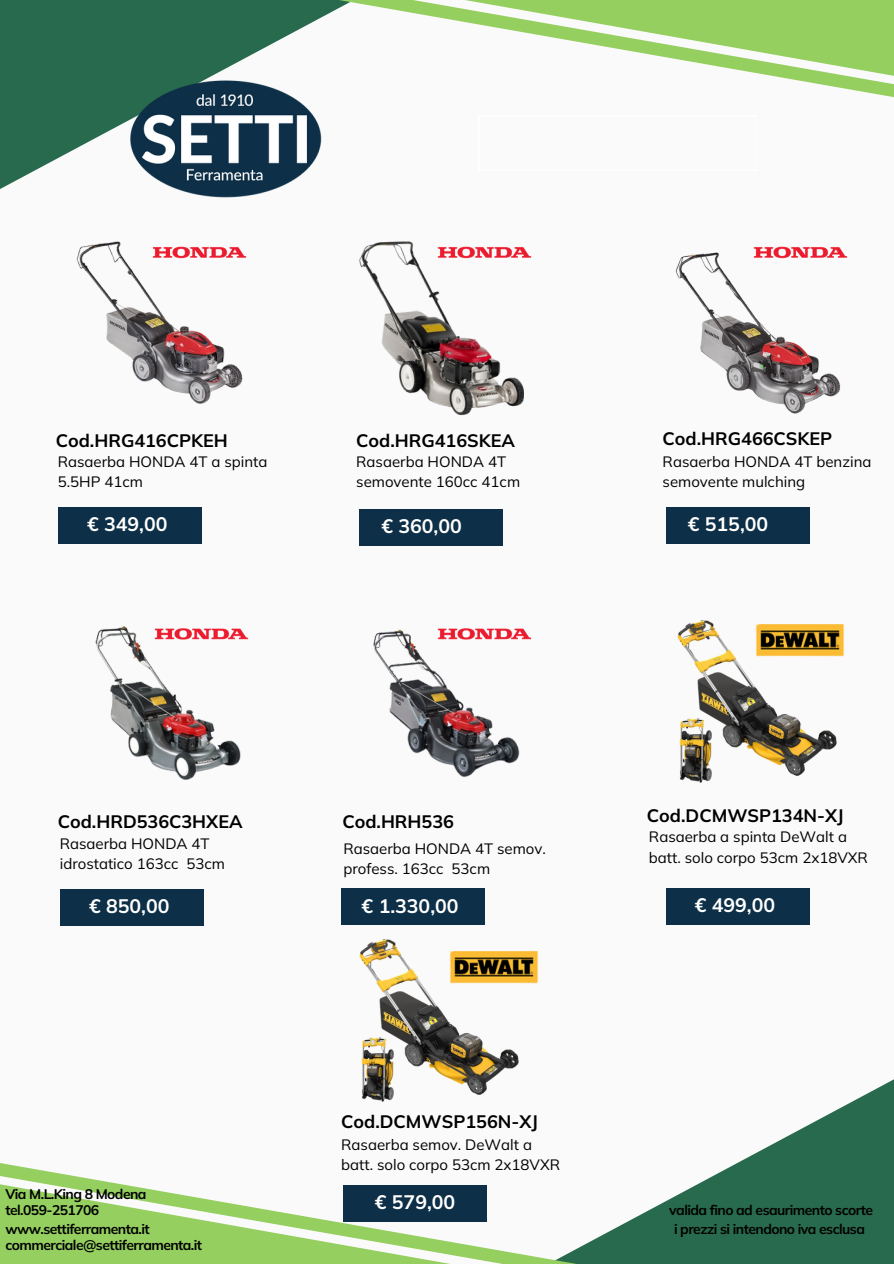
<style>
.page{position:relative;width:894px;height:1264px;background:#fff}
.page>*{position:absolute;margin:0;border:0;box-sizing:border-box;transform-origin:0 0}
.t1{font:700 19.5px "Mulish";color:#fff}
.t2{font:700 18px "Mulish";color:#000}
.t3{font:15px/20.2px "Mulish";color:#000}
.t4{font:700 13.95px/15.8px "Mulish";letter-spacing:-.04em;color:#000}
</style>
<div class="page">
<div style="left:0;top:0;width:893px;height:1263px;background:#fafafa"></div>
<svg style="left:741px;top:1080px;width:152px;height:81px"></svg>
<svg style="left:0;top:1161px;width:893px;height:102px"></svg>
<svg style="left:0;top:101px;width:119px;height:88px;fill:#286a4d"></svg>
<svg style="left:0;top:0;width:893px;height:101px"></svg>
<img style="left:119px;top:72px;width:211px;height:126px">
<div style="left:58px;top:507px;width:143px;height:37px;background:#0d2f47"></div>
<div style="left:359px;top:509px;width:144px;height:36px;background:#0d2f47"></div>
<img style="left:76px;top:241px;width:167px;height:163px">
<img style="left:146px;top:241px;width:101px;height:64px">
<img style="left:675px;top:252px;width:166px;height:162px">
<img style="left:747px;top:246px;width:101px;height:59px">
<img style="left:523px;top:247px;width:9px;height:11px">
<img style="left:360px;top:241px;width:163px;height:175px">
<div style="left:665px;top:507px;width:144px;height:37px;background:#0d2f47"></div>
<div style="left:60px;top:888px;width:143px;height:37px;background:#0d2f47"></div>
<img style="left:95px;top:626px;width:146px;height:154px">
<img style="left:148px;top:626px;width:101px;height:61px">
<div style="left:341px;top:888px;width:143px;height:36px;background:#0d2f47"></div>
<img style="left:373px;top:628px;width:159px;height:149px">
<div style="left:665px;top:888px;width:144px;height:36px;background:#0d2f47"></div>
<img style="left:836px;top:624px;width:9px;height:33px">
<img style="left:677px;top:620px;width:159px;height:162px">
<div style="left:343px;top:1185px;width:143px;height:36px;background:#0d2f47"></div>
<img style="left:518px;top:951px;width:21px;height:33px">
<img style="left:359px;top:939px;width:159px;height:162px">
<p class="t2" style="left:56px;top:429px;width:173px">Cod.HRG416CPKEH</p>
<p class="t3" style="left:58px;top:451px;width:211px">Rasaerba HONDA 4T a spinta<br>5.5HP 41cm</p>
<p class="t2" style="left:356px;top:429px;width:160px">Cod.HRG416SKEA</p>
<p class="t3" style="left:356px;top:451px;width:165px">Rasaerba HONDA 4T semovente 160cc 41cm</p>
<p class="t1" style="left:87px;top:512px;width:82px">€ 349,00</p>
<p class="t1" style="left:381px;top:513px;width:82px">€ 360,00</p>
<p class="t2" style="left:662px;top:427px;width:171px">Cod.HRG466CSKEP</p>
<p class="t3" style="left:662px;top:451px;width:210px">Rasaerba HONDA 4T benzina semovente mulching</p>
<p class="t1" style="left:687px;top:512px;width:82px">€ 515,00</p>
<p class="t2" style="left:58px;top:810px;width:186px">Cod.HRD536C3HXEA</p>
<p class="t2" style="left:342px;top:810px;width:113px">Cod.HRH536</p>
<p class="t2" style="left:646px;top:804px;width:198px">Cod.DCMWSP134N-XJ</p>
<p class="t3" style="left:60px;top:833px;width:167px">Rasaerba HONDA 4T idrostatico 163cc 53cm</p>
<p class="t3" style="left:343px;top:837px;width:204px">Rasaerba HONDA 4T semov. profess. 163cc 53cm</p>
<p class="t3" style="left:648px;top:826px;width:220px">Rasaerba a spinta DeWalt a batt. solo corpo 53cm 2x18VXR</p>
<p class="t1" style="left:89px;top:893px;width:82px">€ 850,00</p>
<p class="t1" style="left:361px;top:893px;width:98px">€ 1.330,00</p>
<p class="t1" style="left:694px;top:892px;width:82px">€ 499,00</p>
<p class="t2" style="left:341px;top:1110px;width:198px">Cod.DCMWSP156N-XJ</p>
<p class="t3" style="left:341px;top:1133px;width:220px">Rasaerba semov. DeWalt a batt. solo corpo 53cm 2x18VXR</p>
<p class="t4" style="left:5px;top:1185px;width:143px">Via M.L.King 8 Modena tel.059-251706</p>
<p class="t4" style="left:5px;top:1220px;width:198px">www.settiferramenta.it commerciale@settiferramenta.it</p>
<p class="t1" style="left:375px;top:1189px;width:82px">€ 579,00</p>
<p class="t4" style="left:669px;top:1202px;width:205px">valida fino ad esaurimento scorte</p>
<p class="t4" style="left:673px;top:1220px;width:192px">i prezzi si intendono iva esclusa</p>
</div>
